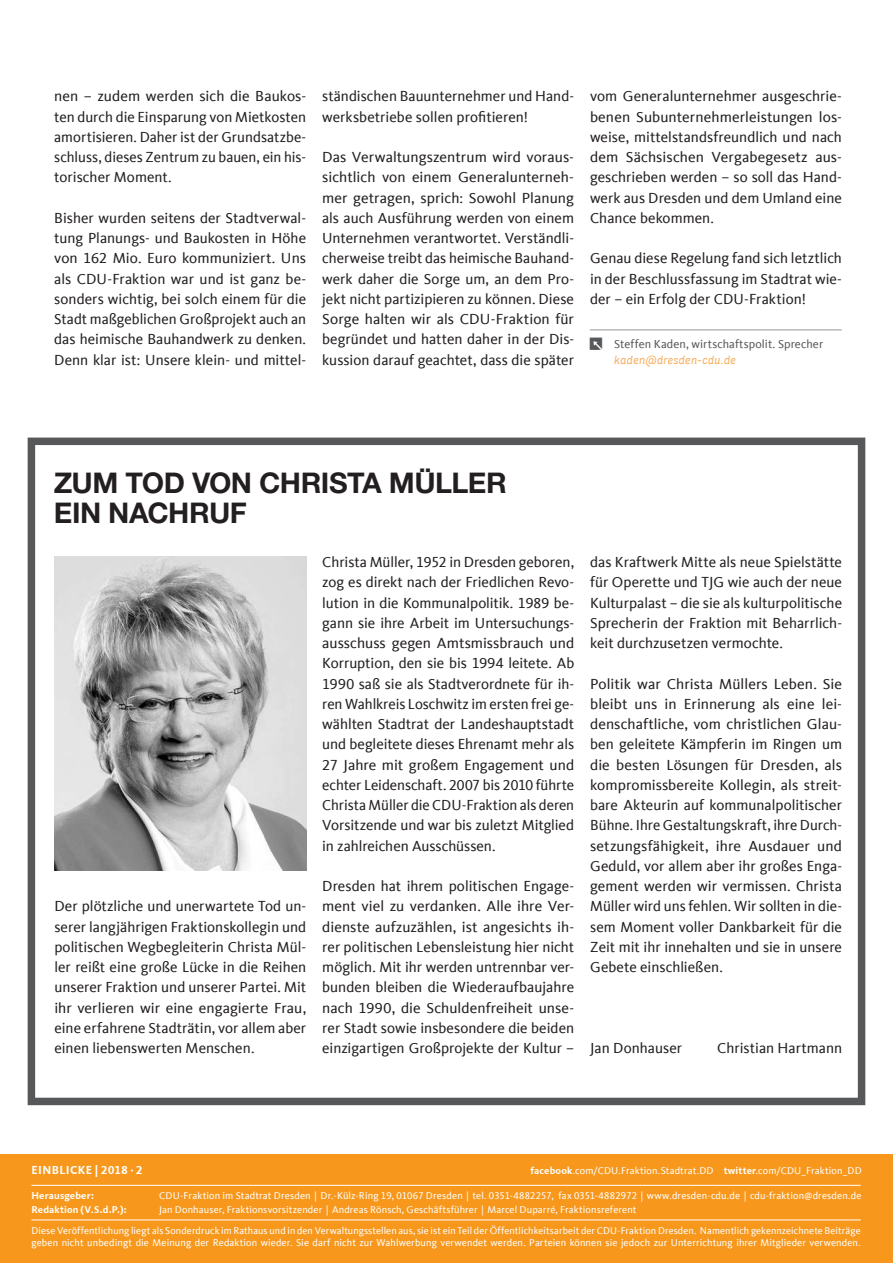
<style>
.page{position:relative;width:893px;height:1263px;background:#fff}
.page>*{position:absolute;margin:0;border:0;box-sizing:border-box;transform-origin:0 0}
.t1{font:700 28.5px/30px "CDU Helvetica";letter-spacing:.03em;color:#231f20}
.t2{font:15px/20.2px "CDU Kievit Tab";color:#231f20;text-align:justify}
.t3{font:12px "CDU Kievit Tab";letter-spacing:.01em;color:#57585a}
.t4{font:italic 12px "CDU Skopex";letter-spacing:-.01em;color:#f8aa58}
.t5{font:700 12px "CDU Kievit Tab";letter-spacing:.035em;color:#fff}
.t6{font:10.2px/21.1px "CDU Kievit Tab";letter-spacing:.01em;color:#fff}
.t7{font:700 10.2px "CDU Kievit Tab";letter-spacing:.015em;color:#fff}
.s1{font-weight:700}
</style>
<div class="page">
<div style="left:0;top:1154px;width:893px;height:109px;background:#f7981d"></div>
<hr style="left:31px;top:1219px;width:830px;height:1px;background:#fff">
<hr style="left:31px;top:1185px;width:830px;height:1px;background:#fff">
<div style="left:28px;top:438px;width:837px;height:667px;border:8px solid #57585a"></div>
<img style="left:54px;top:556px;width:252px;height:315px">
<hr style="left:590px;top:329px;width:252px;height:1px;background:#939598">
<p class="t2" style="left:54px;top:86px;width:253px">nen – zudem werden sich die Baukos&shy;ten durch die Einsparung von Mietkosten amortisieren. Daher ist der Grundsatzbe&shy;schluss, dieses Zentrum zu bauen, ein his&shy;torischer Moment.</p>
<p class="t2" style="left:54px;top:208px;width:253px">Bisher wurden seitens der Stadtverwal&shy;tung Planungs- und Baukosten in Höhe von 162 Mio. Euro kommuniziert. Uns als CDU-Fraktion war und ist ganz be&shy;sonders wichtig, bei solch einem für die Stadt maßgeblichen Großprojekt auch an das heimische Bauhandwerk zu denken.<br>Denn klar ist: Unsere klein- und mittel-</p>
<p class="t2" style="left:322px;top:86px;width:253px">ständischen Bauunternehmer und Hand&shy;werksbetriebe sollen profitieren!</p>
<p class="t2" style="left:322px;top:147px;width:253px">Das Verwaltungszentrum wird voraus&shy;sichtlich von einem Generalunterneh&shy;mer getragen, sprich: Sowohl Planung als auch Ausführung werden von einem Unternehmen verantwortet. Verständli&shy;cherweise treibt das heimische Bauhand&shy;werk daher die Sorge um, an dem Pro&shy;jekt nicht partizipieren zu können. Diese Sorge halten wir als CDU-Fraktion für begründet und hatten daher in der Dis&shy;kussion darauf geachtet, dass die später</p>
<p class="t2" style="left:590px;top:86px;width:253px">vom Generalunternehmer ausgeschrie&shy;benen Subunternehmerleistungen los&shy;weise, mittelstandsfreundlich und nach dem Sächsischen Vergabegesetz aus&shy;geschrieben werden – so soll das Hand&shy;werk aus Dresden und dem Umland eine Chance bekommen.</p>
<p class="t2" style="left:590px;top:248px;width:253px">Genau diese Regelung fand sich letztlich in der Beschlussfassung im Stadtrat wie&shy;der – ein Erfolg der CDU-Fraktion!</p>
<p class="t3" style="left:614px;top:337px;width:210px">Steffen Kaden, wirtschaftspolit. Sprecher</p>
<p class="t4" style="left:614px;top:353px;width:124px">kaden@dresden-cdu.de</p>
<h1 class="t1" style="left:54px;top:467px;width:453px">ZUM TOD VON CHRISTA MÜLLER<br>EIN NACHRUF</h1>
<p class="t2" style="left:322px;top:552px;width:253px">Christa Müller, 1952 in Dresden geboren, zog es direkt nach der Friedlichen Revo&shy;lution in die Kommunalpolitik. 1989 be&shy;gann sie ihre Arbeit im Untersuchungs&shy;ausschuss gegen Amtsmissbrauch und Korruption, den sie bis 1994 leitete. Ab 1990 saß sie als Stadtverordnete für ih&shy;ren Wahlkreis Loschwitz im ersten frei ge&shy;wählten Stadtrat der Landeshauptstadt und begleitete dieses Ehrenamt mehr als 27 Jahre mit großem Engagement und echter Leidenschaft. 2007 bis 2010 führte Christa Müller die CDU-Fraktion als deren Vorsitzende und war bis zuletzt Mitglied in zahlreichen Ausschüssen.</p>
<p class="t2" style="left:322px;top:876px;width:253px">Dresden hat ihrem politischen Engage&shy;ment viel zu verdanken. Alle ihre Ver&shy;dienste aufzuzählen, ist angesichts ih&shy;rer politischen Lebensleistung hier nicht möglich. Mit ihr werden untrennbar ver&shy;bunden bleiben die Wiederaufbaujahre nach 1990, die Schuldenfreiheit unse&shy;rer Stadt sowie insbesondere die beiden einzigartigen Großprojekte der Kultur –</p>
<p class="t2" style="left:54px;top:896px;width:253px">Der plötzliche und unerwartete Tod un&shy;serer langjährigen Fraktionskollegin und politischen Wegbegleiterin Christa Mül&shy;ler reißt eine große Lücke in die Reihen unserer Fraktion und unserer Partei. Mit ihr verlieren wir eine engagierte Frau, eine erfahrene Stadträtin, vor allem aber einen liebenswerten Menschen.</p>
<p class="t2" style="left:590px;top:552px;width:253px">das Kraftwerk Mitte als neue Spielstätte für Operette und TJG wie auch der neue Kulturpalast – die sie als kulturpolitische Sprecherin der Fraktion mit Beharrlich&shy;keit durchzusetzen vermochte.</p>
<p class="t2" style="left:590px;top:674px;width:253px">Politik war Christa Müllers Leben. Sie bleibt uns in Erinnerung als eine lei&shy;denschaftliche, vom christlichen Glau&shy;ben geleitete Kämpferin im Ringen um die besten Lösungen für Dresden, als kompromissbereite Kollegin, als streit&shy;bare Akteurin auf kommunalpolitischer Bühne. Ihre Gestaltungskraft, ihre Durch&shy;setzungsfähigkeit, ihre Ausdauer und Geduld, vor allem aber ihr großes Enga&shy;gement werden wir vermissen. Christa Müller wird uns fehlen. Wir sollten in die&shy;sem Moment voller Dankbarkeit für die Zeit mit ihr innehalten und sie in unsere Gebete einschließen.</p>
<p class="t2" style="left:590px;top:1038px;width:94px">Jan Donhauser</p>
<p class="t2" style="left:717px;top:1038px;width:126px">Christian Hartmann</p>
<p class="t5" style="left:31px;top:1163px;width:113px">EINBLICKE | 2018 · 2</p>
<p class="t6" style="left:530px;top:1160px;width:333px"><span class="s1">facebook</span>.com/CDU.Fraktion.Stadtrat.DD <span class="s1">twitter</span>.com/CDU_Fraktion_DD</p>
<p class="t7" style="left:31px;top:1190px;width:64px">Herausgeber:</p>
<p class="t6" style="left:159px;top:1185px;width:704px">CDU-Fraktion im Stadtrat Dresden | Dr.-Külz-Ring 19, 01067 Dresden | tel. 0351-4882257, fax 0351-4882972 | www.dresden-cdu.de | cdu-fraktion@dresden.de</p>
<p class="t7" style="left:31px;top:1203px;width:97px">Redaktion (V.S.d.P.):</p>
<p class="t6" style="left:31px;top:1199px;width:831px;text-indent:128px">Jan Donhauser, Fraktionsvorsitzender | Andreas Rönsch, Geschäftsführer | Marcel Duparré, Fraktionsreferent<br>Diese Veröffentlichung liegt als Sonderdruck im Rathaus und in den Verwaltungsstellen aus, sie ist ein Teil der Öffentlichkeitsarbeit der CDU-Fraktion Dresden. Namentlich gekennzeichnete Beiträge</p>
<p class="t6" style="left:31px;top:1232px;width:831px">geben nicht unbedingt die Meinung der Redaktion wieder. Sie darf nicht zur Wahlwerbung verwendet werden. Parteien können sie jedoch zur Unterrichtung ihrer Mitglieder verwenden.</p>
</div>
